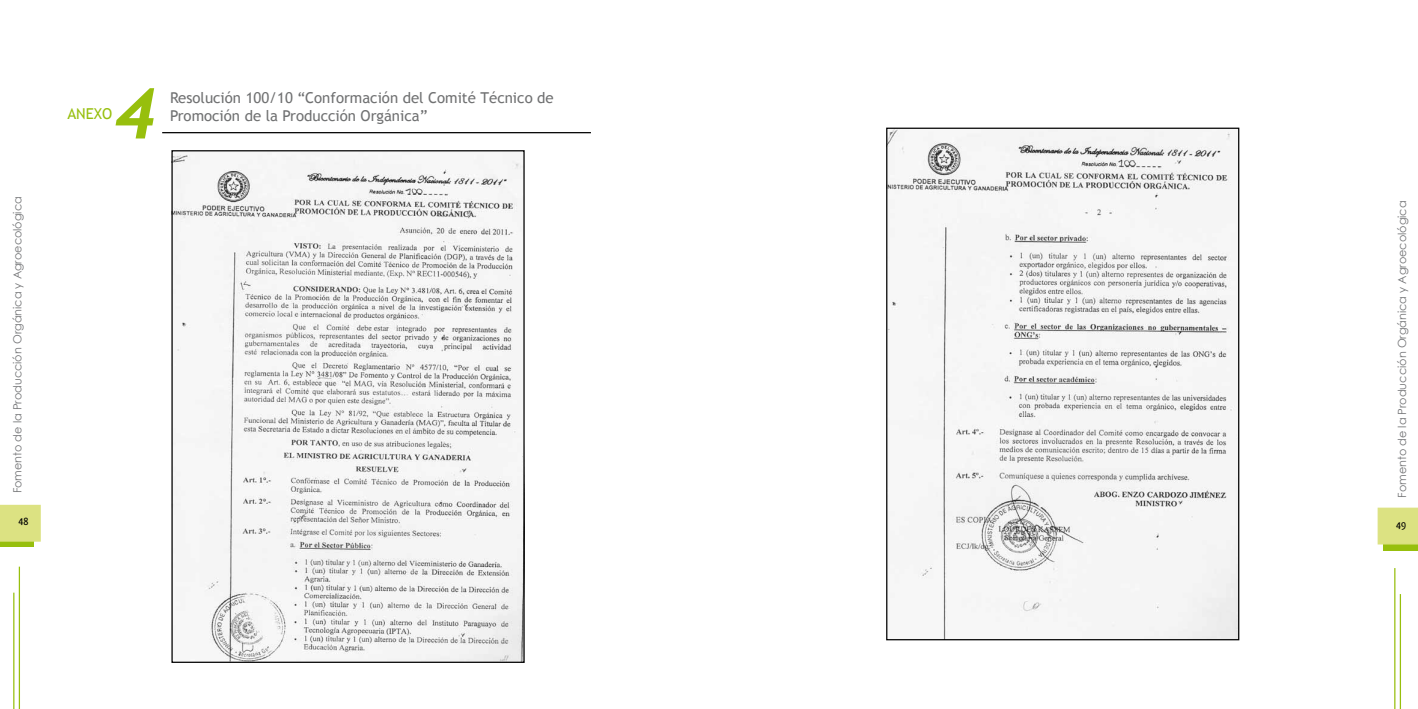
<style>
.page{position:relative;width:1418px;height:709px;background:#fff}
.page>*{position:absolute;margin:0;border:0;box-sizing:border-box;transform-origin:0 0}
.t1{font:italic 700 70px "Trebuchet";color:#97bf0d}
.t2{font:15px/18px "Trebuchet MS";color:#707172}
.t3{font:15px "Trebuchet MS";color:#97bf0d}
.t4{font:11.25px "Century Gothic";color:#727375}
.t5{font:500 11.25px "Qlassik";color:#000}
</style>
<div class="page">
<svg style="left:0;top:541px;width:34px;height:6px"></svg>
<svg style="left:0;top:505px;width:41px;height:36px"></svg>
<hr style="left:19px;top:566px;width:1px;height:143px;background:#97bf0d">
<hr style="left:13px;top:592px;width:1px;height:117px;background:#97bf0d">
<svg style="left:1382px;top:544px;width:35px;height:6px"></svg>
<svg style="left:1377px;top:507px;width:40px;height:37px"></svg>
<hr style="left:1394px;top:568px;width:1px;height:141px;background:#97bf0d">
<hr style="left:1399px;top:594px;width:1px;height:115px;background:#97bf0d">
<hr style="left:162px;top:132px;width:429px;height:1px;background:#000">
<img style="left:173px;top:154px;width:349px;height:507px">
<img style="left:888px;top:130px;width:349px;height:508px">
<p class="t4" style="left:10px;top:493px;width:298px;rotate:-90deg">Fomento de la Producción Orgánica y Agroecológica</p>
<p class="t5" style="left:19px;top:514px;width:11px">48</p>
<h1 class="t1" style="left:115px;top:71px;width:43px">4</h1>
<h2 class="t2" style="left:170px;top:89px;width:385px">Resolución 100/10 “Conformación del Comité Técnico de<br>Promoción de la Producción Orgánica”</h2>
<h2 class="t3" style="left:67px;top:105px;width:46px">ANEXO</h2>
<p class="t4" style="left:1393px;top:497px;width:298px;rotate:-90deg">Fomento de la Producción Orgánica y Agroecológica</p>
<p class="t5" style="left:1395px;top:518px;width:11px">49</p>
</div>
